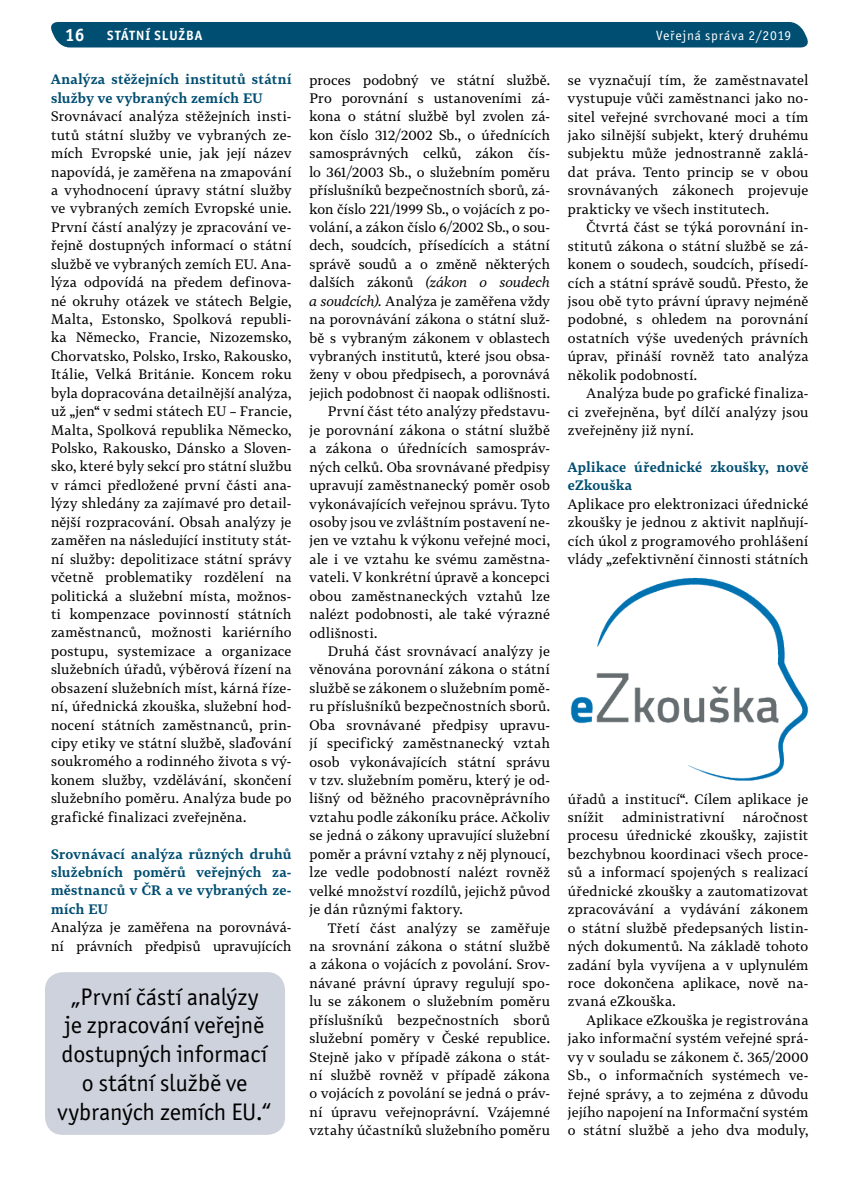
<style>
.page{position:relative;width:868px;height:1191px;background:#fff}
.page>*{position:absolute;margin:0;border:0;box-sizing:border-box;transform-origin:0 0}
.t1{font:24px/28.8px "Officina Sans Itc TOT";color:#000;text-align:center}
.t2{font:700 18px "Officina Sans Itc TOT";color:#fff}
.t3{font:13.5px/18.5px "Tabac G3";letter-spacing:.015em;color:#000;text-align:justify}
.t4{font:700 13.5px/18.5px "Tabac G3";letter-spacing:.02em;color:#004e71}
.t5{font:italic 13.5px "Tabac G3";letter-spacing:.005em;color:#000}
.t6{font:13.5px "Tabac G3";letter-spacing:.035em;color:#000}
.t7{font:13.5px "Officina Sans Itc TOT";letter-spacing:.055em;color:#fff}
.t8{font:700 13.5px "Officina Sans Itc TOT";letter-spacing:.065em;color:#fff}
.s1{font-style:normal}
.s2{font-style:italic}
</style>
<div class="page">
<div style="left:51px;top:22px;width:757px;height:25px;background:#004e71"></div>
<img style="left:570px;top:577px;width:238px;height:204px">
<div style="left:45px;top:972px;width:240px;height:162px;background:#ced2dc;border-radius:18px"></div>
<h2 class="t2" style="left:65px;top:24px;width:21px">16</h2>
<p class="t8" style="left:107px;top:27px;width:96px">STÁTNÍ SLUŽBA</p>
<p class="t7" style="left:656px;top:27px;width:137px">Veřejná správa 2/2019</p>
<p class="t4" style="left:51px;top:70px;width:242px">Analýza stěžejních institutů státní služby ve vybraných zemích EU</p>
<p class="t3" style="left:51px;top:107px;width:242px">Srovnávací analýza stěžejních insti&shy;tutů státní služby ve vybraných ze&shy;mích Evropské unie, jak její název napovídá, je zaměřena na zmapování a vyhodnocení úpravy státní služby ve vybraných zemích Evropské unie.<br>První částí analýzy je zpracování ve&shy;řejně dostupných informací o státní službě ve vybraných zemích EU. Ana&shy;lýza odpovídá na předem definova&shy;né okruhy otázek ve státech Belgie, Malta, Estonsko, Spolková republi&shy;ka Německo, Francie, Nizozemsko, Chorvatsko, Polsko, Irsko, Rakousko, Itálie, Velká Británie. Koncem roku byla dopracována detailnější analýza, už „jen“ v sedmi státech EU – Francie, Malta, Spolková republika Německo, Polsko, Rakousko, Dánsko a Sloven&shy;sko, které byly sekcí pro státní službu v rámci předložené první části ana&shy;lýzy shledány za zajímavé pro detail&shy;nější rozpracování. Obsah analýzy je zaměřen na následující instituty stát&shy;ní služby: depolitizace státní správy včetně problematiky rozdělení na politická a služební místa, možnos&shy;ti kompenzace povinností státních zaměstnanců, možnosti kariérního postupu, systemizace a organizace služebních úřadů, výběrová řízení na obsazení služebních míst, kárná říze&shy;ní, úřednická zkouška, služební hod&shy;nocení státních zaměstnanců, prin&shy;cipy etiky ve státní službě, slaďování soukromého a rodinného života s vý&shy;konem služby, vzdělávání, skončení služebního poměru. Analýza bude po grafické finalizaci zveřejněna.</p>
<p class="t4" style="left:51px;top:844px;width:242px;text-align:justify">Srovnávací analýza různých druhů služebních poměrů veřejných za&shy;městnanců v ČR a ve vybraných ze&shy;mích EU</p>
<p class="t3" style="left:51px;top:918px;width:242px">Analýza je zaměřena na porovnává&shy;ní právních předpisů upravujících</p>
<p class="t3" style="left:309px;top:70px;width:242px">proces podobný ve státní službě.</p>
<p class="t3" style="left:309px;top:89px;width:242px">Pro porovnání s ustanoveními zá-</p>
<p class="t3" style="left:309px;top:107px;width:242px">kona o státní službě byl zvolen zá-</p>
<p class="t3" style="left:309px;top:125px;width:242px">kon číslo 312/2002 Sb., o úřednících</p>
<p class="t3" style="left:309px;top:144px;width:242px">samosprávných celků, zákon čís-</p>
<p class="t3" style="left:309px;top:162px;width:242px">lo 361/2003 Sb., o služebním poměru</p>
<p class="t3" style="left:309px;top:181px;width:242px">příslušníků bezpečnostních sborů, zá-</p>
<p class="t3" style="left:309px;top:199px;width:242px">kon číslo 221/1999 Sb., o vojácích z po-</p>
<p class="t3" style="left:309px;top:218px;width:242px">volání, a zákon číslo 6/2002 Sb., o sou-</p>
<p class="t3" style="left:309px;top:236px;width:242px">dech, soudcích, přísedících a státní</p>
<p class="t3" style="left:309px;top:254px;width:242px">správě soudů a o změně některých</p>
<p class="t5" style="left:309px;top:273px;width:242px"><span class="s1">dalších zákonů</span> (zákon o soudech</p>
<p class="t3" style="left:309px;top:291px;width:242px"><span class="s2">a soudcích).</span> Analýza je zaměřena vždy</p>
<p class="t3" style="left:309px;top:310px;width:242px">na porovnávání zákona o státní služ-</p>
<p class="t3" style="left:309px;top:328px;width:242px">bě s vybraným zákonem v oblastech</p>
<p class="t3" style="left:309px;top:347px;width:242px">vybraných institutů, které jsou obsa-</p>
<p class="t3" style="left:309px;top:365px;width:242px">ženy v obou předpisech, a porovnává</p>
<p class="t3" style="left:309px;top:383px;width:242px">jejich podobnost či naopak odlišnosti.</p>
<p class="t3" style="left:328px;top:402px;width:223px">První část této analýzy představu-</p>
<p class="t3" style="left:309px;top:420px;width:242px">je porovnání zákona o státní službě</p>
<p class="t3" style="left:309px;top:439px;width:242px">a zákona o úřednících samospráv-</p>
<p class="t3" style="left:309px;top:457px;width:242px">ných celků. Oba srovnávané předpisy</p>
<p class="t3" style="left:309px;top:476px;width:242px">upravují zaměstnanecký poměr osob</p>
<p class="t3" style="left:309px;top:494px;width:242px">vykonávajících veřejnou správu. Tyto</p>
<p class="t3" style="left:309px;top:512px;width:242px">osoby jsou ve zvláštním postavení ne-</p>
<p class="t3" style="left:309px;top:531px;width:242px">jen ve vztahu k výkonu veřejné moci,</p>
<p class="t3" style="left:309px;top:549px;width:242px">ale i ve vztahu ke svému zaměstna-</p>
<p class="t3" style="left:309px;top:568px;width:242px">vateli. V konkrétní úpravě a koncepci</p>
<p class="t3" style="left:309px;top:586px;width:242px">obou zaměstnaneckých vztahů lze</p>
<p class="t3" style="left:309px;top:605px;width:242px">nalézt podobnosti, ale také výrazné</p>
<p class="t3" style="left:309px;top:623px;width:69px">odlišnosti.</p>
<p class="t3" style="left:328px;top:641px;width:223px">Druhá část srovnávací analýzy je</p>
<p class="t3" style="left:309px;top:660px;width:242px">věnována porovnání zákona o státní</p>
<p class="t3" style="left:309px;top:678px;width:242px">službě se zákonem o služebním pomě-</p>
<p class="t3" style="left:309px;top:697px;width:242px">ru příslušníků bezpečnostních sborů.</p>
<p class="t3" style="left:309px;top:715px;width:242px">Oba srovnávané předpisy upravu-</p>
<p class="t3" style="left:309px;top:734px;width:242px">jí specifický zaměstnanecký vztah</p>
<p class="t3" style="left:309px;top:752px;width:242px">osob vykonávajících státní správu</p>
<p class="t3" style="left:309px;top:770px;width:242px">v tzv. služebním poměru, který je od-</p>
<p class="t3" style="left:309px;top:789px;width:242px">lišný od běžného pracovněprávního</p>
<p class="t3" style="left:309px;top:807px;width:242px">vztahu podle zákoníku práce. Ačkoliv</p>
<p class="t3" style="left:309px;top:826px;width:242px">se jedná o zákony upravující služební</p>
<p class="t3" style="left:309px;top:844px;width:242px">poměr a právní vztahy z něj plynoucí,</p>
<p class="t3" style="left:309px;top:863px;width:242px">lze vedle podobností nalézt rovněž</p>
<p class="t3" style="left:309px;top:881px;width:242px">velké množství rozdílů, jejichž původ</p>
<p class="t6" style="left:309px;top:900px;width:155px">je dán různými faktory.</p>
<p class="t3" style="left:328px;top:918px;width:223px">Třetí část analýzy se zaměřuje</p>
<p class="t3" style="left:309px;top:936px;width:242px">na srovnání zákona o státní službě</p>
<p class="t3" style="left:309px;top:955px;width:242px">a zákona o vojácích z povolání. Srov-</p>
<p class="t3" style="left:309px;top:973px;width:242px">návané právní úpravy regulují spo-</p>
<p class="t3" style="left:309px;top:992px;width:242px">lu se zákonem o služebním poměru</p>
<p class="t3" style="left:309px;top:1010px;width:242px">příslušníků bezpečnostních sborů</p>
<p class="t3" style="left:309px;top:1028px;width:242px">služební poměry v České republice.</p>
<p class="t3" style="left:309px;top:1047px;width:242px">Stejně jako v případě zákona o stát-</p>
<p class="t3" style="left:309px;top:1065px;width:242px">ní službě rovněž v případě zákona</p>
<p class="t3" style="left:309px;top:1084px;width:242px">o vojácích z povolání se jedná o práv-</p>
<p class="t3" style="left:309px;top:1102px;width:242px">ní úpravu veřejnoprávní. Vzájemné</p>
<p class="t3" style="left:309px;top:1121px;width:242px">vztahy účastníků služebního poměru</p>
<p class="t3" style="left:568px;top:70px;width:242px">se vyznačují tím, že zaměstnavatel vystupuje vůči zaměstnanci jako no&shy;sitel veřejné svrchované moci a tím jako silnější subjekt, který druhému subjektu může jednostranně zaklá&shy;dat práva. Tento princip se v obou srovnávaných zákonech projevuje prakticky ve všech institutech.</p>
<p class="t3" style="left:568px;top:218px;width:242px;text-indent:18px">Čtvrtá část se týká porovnání in&shy;stitutů zákona o státní službě se zá&shy;konem o soudech, soudcích, přísedí&shy;cích a státní správě soudů. Přesto, že jsou obě tyto právní úpravy nejméně podobné, s ohledem na porovnání ostatních výše uvedených právních úprav, přináší rovněž tato analýza několik podobností.</p>
<p class="t3" style="left:568px;top:384px;width:242px;text-indent:18px">Analýza bude po grafické finaliza&shy;ci zveřejněna, byť dílčí analýzy jsou zveřejněny již nyní.</p>
<p class="t4" style="left:568px;top:457px;width:242px">Aplikace úřednické zkoušky, nově eZkouška</p>
<p class="t3" style="left:568px;top:494px;width:242px">Aplikace pro elektronizaci úřednické zkoušky je jednou z aktivit naplňují&shy;cích úkol z programového prohlášení vlády „zefektivnění činnosti státních</p>
<p class="t3" style="left:568px;top:789px;width:242px">úřadů a institucí“. Cílem aplikace je snížit</p>
<p class="t3" style="left:622px;top:807px;width:104px">administrativní</p>
<p class="t3" style="left:568px;top:807px;width:242px;text-indent:175px">náročnost procesu úřednické zkoušky, zajistit bezchybnou koordinaci všech proce&shy;sů a informací spojených s realizací úřednické zkoušky a zautomatizovat zpracovávání a vydávání zákonem o státní službě předepsaných listin&shy;ných dokumentů. Na základě tohoto zadání byla vyvíjena a v uplynulém roce dokončena aplikace, nově na&shy;zvaná eZkouška.</p>
<p class="t3" style="left:568px;top:1010px;width:242px;text-indent:18px">Aplikace eZkouška je registrována jako informační systém veřejné sprá&shy;vy v souladu se zákonem č. 365/2000<br>Sb., o informačních systémech ve&shy;řejné správy, a to zejména z důvodu jejího napojení na Informační systém o státní službě a jeho dva moduly,</p>
<h1 class="t1" style="left:58px;top:982px;width:215px">„První částí analýzy<br>je zpracování veřejně dostupných informací o státní službě ve vybraných zemích EU.“</h1>
</div>
